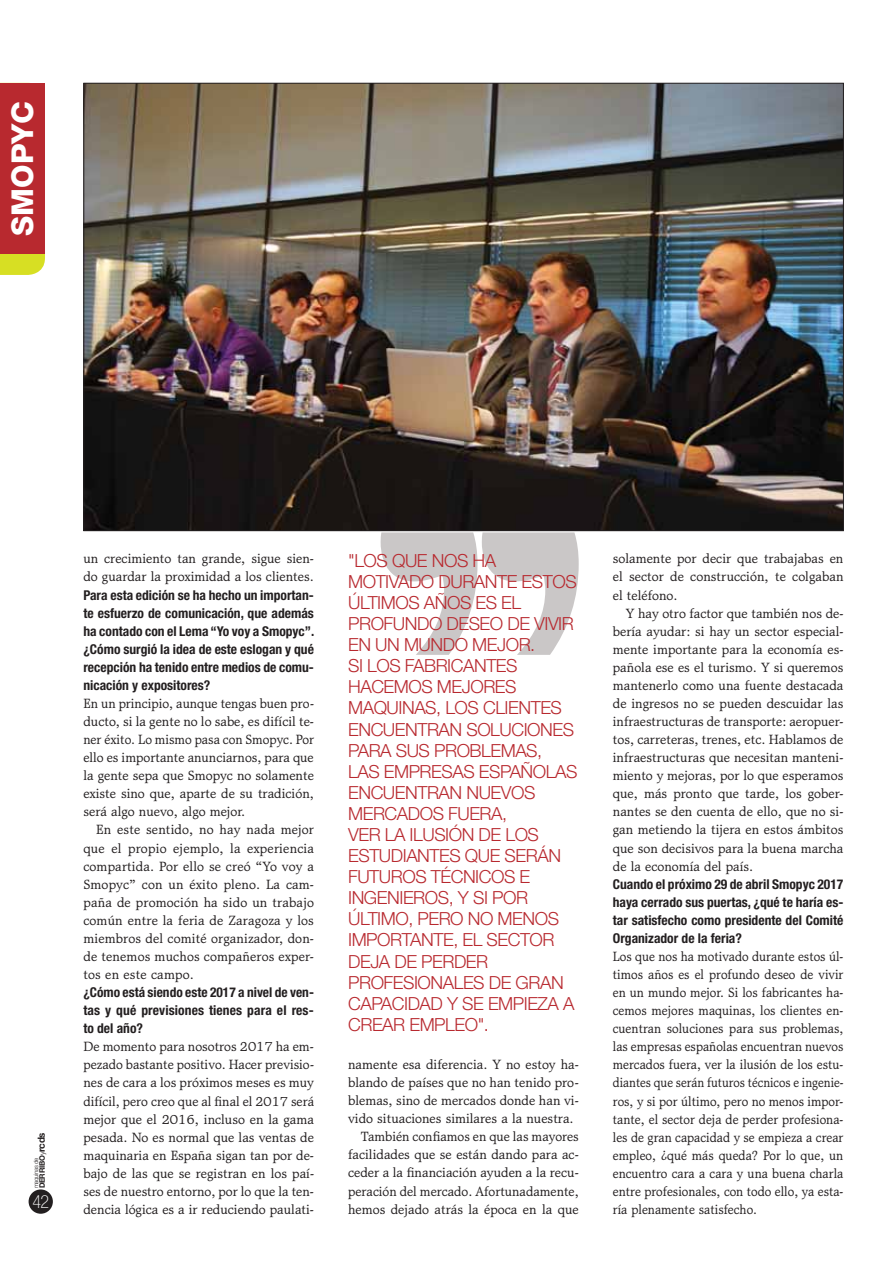
<style>
.page{position:relative;width:893px;height:1263px;background:#fff}
.page>*{position:absolute;margin:0;border:0;box-sizing:border-box;transform-origin:0 0}
.t1{font:800 30.15px "Helvetica Neue";color:#fff}
.t2{font:300 18px/21.1px "Helvetica Neue";letter-spacing:-.025em;color:#b8292f}
.t3{font:100 condensed 18px "Helvetica Neue";color:#fff}
.t4{font:13.5px/18px "Matt Antique BT";color:#231f20;text-align:justify;scale:.95 1}
.t5{font:13.5px/18px "Matt Antique BT";color:#231f20;text-align:justify;scale:.9 1}
.t6{font:700 condensed 13.5px/18px "Helvetica Neue";color:#231f20;text-align:justify}
.t7{font:13.5px/18px "Matt Antique BT";color:#231f20;text-align:justify;scale:.94 1}
.t8{font:13.5px/18px "Matt Antique BT";color:#231f20;text-align:justify;scale:.93 1}
.t9{font:700 7.5px "Helvetica Neue";letter-spacing:-.04em;color:#231f20}
.t10{font:300 6px "Helvetica Neue";letter-spacing:-.04em;color:#231f20}
.s1{font-weight:300}
.s2{font-size:9.75px}
</style>
<div class="page">
<svg style="left:1px;top:254px;width:44px;height:21px"></svg>
<div style="left:1px;top:83px;width:44px;height:171px;background:#b8292f"></div>
<div style="left:29px;top:1189px;width:24px;height:25px;background:#231f20;border-radius:50%"></div>
<img style="left:85px;top:85px;width:757px;height:444px">
<svg style="left:381px;top:532px;width:198px;height:123px"></svg>
<h1 class="t1" style="left:12px;top:236px;width:136px;rotate:-90deg">SMOPYC</h1>
<p class="t9" style="left:40px;top:1188px;width:58px;rotate:-90deg">DERRIBO<span class="s1">y</span><span class="s2">rcds</span></p>
<h2 class="t3" style="left:32px;top:1195px;width:18px">42</h2>
<p class="t10" style="left:34px;top:1188px;width:32px;rotate:-90deg">maquinas de</p>
<p class="t4" style="left:83px;top:551px;width:244px">un crecimiento tan grande, sigue sien&shy;do guardar la proximidad a los clientes.</p>
<p class="t6" style="left:83px;top:587px;width:232px">Para esta edición se ha hecho un importan&shy;te esfuerzo de comunicación, que además ha contado con el Lema “Yo voy a Smopyc”. ¿Cómo surgió la idea de este eslogan y qué recepción ha tenido entre medios de comu&shy;nicación y expositores?</p>
<p class="t8" style="left:83px;top:696px;width:250px">En un principio, aunque tengas buen pro&shy;ducto, si la gente no lo sabe, es difícil te&shy;ner éxito. Lo mismo pasa con Smopyc. Por ello es importante anunciarnos, para que la gente sepa que Smopyc no solamente existe sino que, aparte de su tradición, será algo nuevo, algo mejor.</p>
<p class="t4" style="left:83px;top:822px;width:244px;text-indent:13px">En este sentido, no hay nada mejor que el propio ejemplo, la experiencia compartida. Por ello se creó “Yo voy a Smopyc” con un éxito pleno. La cam&shy;paña de promoción ha sido un trabajo común entre la feria de Zaragoza y los miembros del comité organizador, don&shy;de tenemos muchos compañeros exper&shy;tos en este campo.</p>
<p class="t6" style="left:83px;top:984px;width:232px">¿Cómo está siendo este 2017 a nivel de ven&shy;tas y qué previsiones tienes para el res&shy;to del año?</p>
<p class="t7" style="left:83px;top:1039px;width:247px">De momento para nosotros 2017 ha em&shy;pezado bastante positivo. Hacer previsio&shy;nes de cara a los próximos meses es muy difícil, pero creo que al final el 2017 será mejor que el 2016, incluso en la gama pesada. No es normal que las ventas de maquinaria en España sigan tan por de&shy;bajo de las que se registran en los paí&shy;ses de nuestro entorno, por lo que la ten&shy;dencia lógica es a ir reduciendo paulati-</p>
<p class="t2" style="left:348px;top:552px;width:231px">"LOS QUE NOS HA<br>MOTIVADO DURANTE ESTOS<br>ÚLTIMOS AÑOS ES EL<br>PROFUNDO DESEO DE VIVIR<br>EN UN MUNDO MEJOR.<br>SI LOS FABRICANTES<br>HACEMOS MEJORES<br>MAQUINAS, LOS CLIENTES<br>ENCUENTRAN SOLUCIONES<br>PARA SUS PROBLEMAS,<br>LAS EMPRESAS ESPAÑOLAS<br>ENCUENTRAN NUEVOS<br>MERCADOS FUERA,<br>VER LA ILUSIÓN DE LOS<br>ESTUDIANTES QUE SERÁN<br>FUTUROS TÉCNICOS E<br>INGENIEROS, Y SI POR<br>ÚLTIMO, PERO NO MENOS<br>IMPORTANTE, EL SECTOR<br>DEJA DE PERDER<br>PROFESIONALES DE GRAN<br>CAPACIDAD Y SE EMPIEZA A<br>CREAR EMPLEO".</p>
<p class="t4" style="left:348px;top:1057px;width:244px">namente esa diferencia. Y no estoy ha-</p>
<p class="t4" style="left:348px;top:1075px;width:244px">blando de países que no han tenido pro-</p>
<p class="t4" style="left:348px;top:1093px;width:244px">blemas, sino de mercados donde han vi-</p>
<p class="t4" style="left:348px;top:1111px;width:239px">vido situaciones similares a la nuestra.</p>
<p class="t8" style="left:361px;top:1129px;width:236px">También confiamos en que las mayores</p>
<p class="t4" style="left:348px;top:1147px;width:244px">facilidades que se están dando para ac-</p>
<p class="t4" style="left:348px;top:1165px;width:244px">ceder a la financiación ayuden a la recu-</p>
<p class="t8" style="left:348px;top:1183px;width:249px">peración del mercado. Afortunadamente,</p>
<p class="t4" style="left:348px;top:1201px;width:244px">hemos dejado atrás la época en la que</p>
<p class="t4" style="left:613px;top:551px;width:244px">solamente por decir que trabajabas en el sector de construcción, te colgaban el teléfono.</p>
<p class="t4" style="left:613px;top:605px;width:244px;text-indent:13px">Y hay otro factor que también nos de&shy;bería ayudar: si hay un sector especial&shy;mente importante para la economía es&shy;pañola ese es el turismo. Y si queremos mantenerlo como una fuente destacada de ingresos no se pueden descuidar las infraestructuras de transporte: aeropuer&shy;tos, carreteras, trenes, etc. Hablamos de infraestructuras que necesitan manteni&shy;miento y mejoras, por lo que esperamos que, más pronto que tarde, los gober&shy;nantes se den cuenta de ello, que no si&shy;gan metiendo la tijera en estos ámbitos que son decisivos para la buena marcha de la economía del país.</p>
<p class="t6" style="left:613px;top:876px;width:232px">Cuando el próximo 29 de abril Smopyc 2017 haya cerrado sus puertas, ¿qué te haría es&shy;tar satisfecho como presidente del Comité Organizador de la feria?</p>
<p class="t5" style="left:613px;top:949px;width:258px">Los que nos ha motivado durante estos úl&shy;timos años es el profundo deseo de vivir en un mundo mejor. Si los fabricantes ha&shy;cemos mejores maquinas, los clientes en&shy;cuentran soluciones para sus problemas, las empresas españolas encuentran nuevos mercados fuera, ver la ilusión de los estu&shy;diantes que serán futuros técnicos e ingenie&shy;ros, y si por último, pero no menos impor&shy;tante, el sector deja de perder profesiona&shy;les de gran capacidad y se empieza a crear empleo, ¿qué más queda? Por lo que, un encuentro cara a cara y una buena charla entre profesionales, con todo ello, ya esta&shy;ría plenamente satisfecho.</p>
</div>
